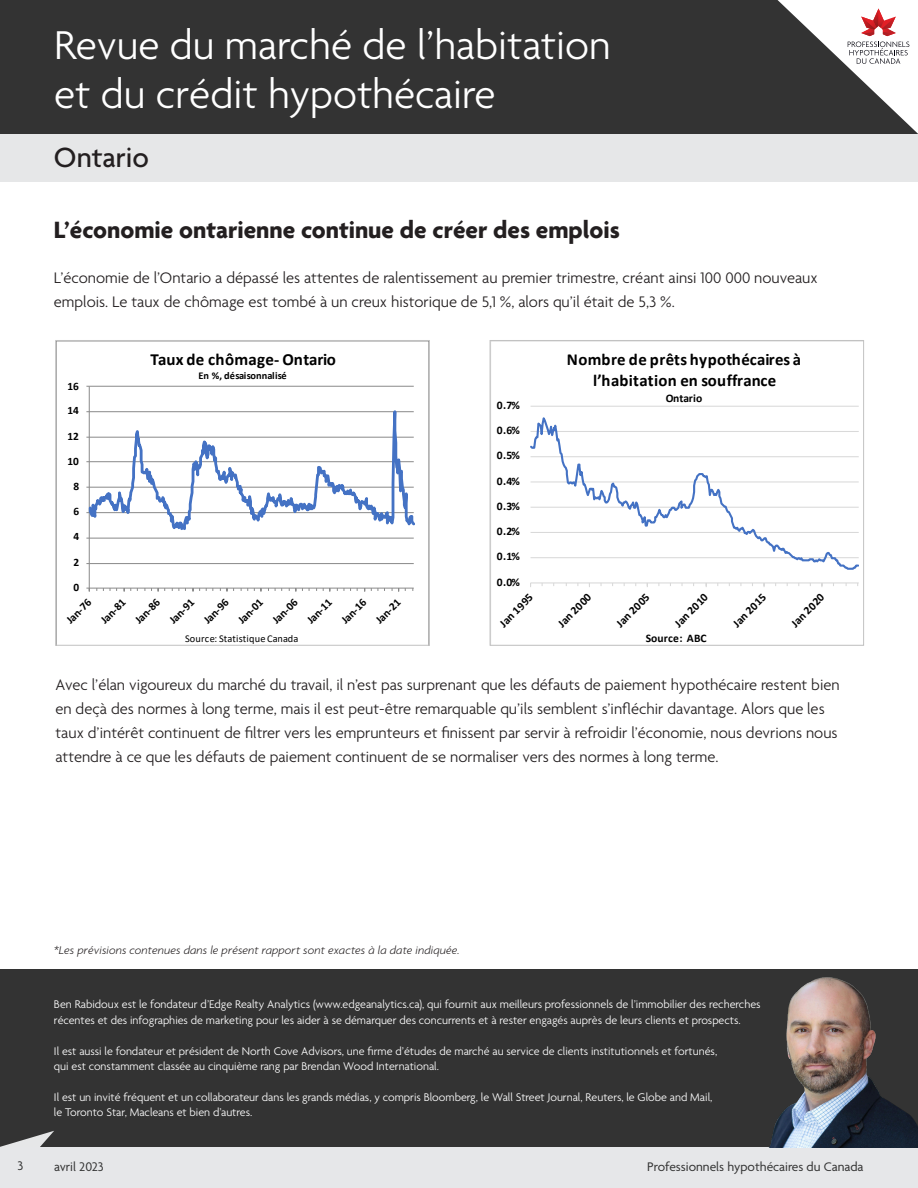
<style>
.page{position:relative;width:918px;height:1188px;background:#fff}
.page>*{position:absolute;margin:0;border:0;box-sizing:border-box;transform-origin:0 0}
.t1{font:300 43.5px "Agenda";color:#fff}
.t2{font:500 30px "Agenda";color:#231f20}
.t3{font:700 25.5px "Agenda";color:#231f20}
.t4{font:700 16.95px "Calibri";letter-spacing:.01em;color:#000}
.t5{font:700 16.8px/21px "Calibri";letter-spacing:.02em;color:#000;text-align:center}
.t6{font:300 16.5px/24px "Agenda";color:#231f20}
.t7{font:13.5px "Agenda";color:#333}
.t8{font:13.5px "Agenda";color:#313232}
.t9{font:300 12px/15.3px "Agenda";color:#fff}
.t10{font:italic 300 12px "Agenda";letter-spacing:.01em;color:#231f20}
.t11{font:700 11.55px "Calibri";letter-spacing:.01em;color:#000}
.t12{font:700 11.25px "Calibri";letter-spacing:-.005em;color:#000}
.t13{font:10.35px "Calibri";letter-spacing:.02em;color:#000}
.t14{font:700 10.35px "Calibri";letter-spacing:.01em;color:#000}
</style>
<div class="page">
<div style="left:0;top:0;width:918px;height:147px;background:#333"></div>
<div style="left:0;top:134px;width:918px;height:47px;background:#e6e7e8"></div>
<svg style="left:778px;top:0;width:140px;height:134px"></svg>
<div style="left:0;top:969px;width:918px;height:195px;background:#333"></div>
<svg style="left:0;top:1131px;width:54px;height:16px"></svg>
<div style="left:0;top:1147px;width:918px;height:41px;background:#e6e7e9"></div>
<img style="left:769px;top:977px;width:149px;height:170px">
<svg style="left:530px;top:405px;width:329px;height:182px"></svg>
<div style="left:490px;top:340px;width:374px;height:306px;border:1px solid #c2c2c2"></div>
<svg style="left:86px;top:385px;width:329px;height:207px"></svg>
<div style="left:55px;top:340px;width:375px;height:306px;border:1px solid #c2c2c2"></div>
<p class="t1" style="left:54px;top:22px;width:558px">Revue du marché de l’habitation</p>
<p class="t1" style="left:54px;top:71px;width:443px">et du crédit hypothécaire</p>
<p class="t2" style="left:54px;top:141px;width:96px">Ontario</p>
<p class="t3" style="left:54px;top:216px;width:568px">L’économie ontarienne continue de créer des emplois</p>
<p class="t6" style="left:54px;top:267px;width:765px">L’économie de l’Ontario a dépassé les attentes de ralentissement au premier trimestre, créant ainsi 100 000 nouveaux emplois. Le taux de chômage est tombé à un creux historique de 5,1 %, alors qu’il était de 5,3 %.</p>
<p class="t12" style="left:68px;top:378px;width:13px">16</p>
<p class="t12" style="left:68px;top:402px;width:13px">14</p>
<p class="t4" style="left:151px;top:347px;width:187px">Taux de chômage- Ontario</p>
<p class="t14" style="left:199px;top:368px;width:90px">En %, désaisonnalisé</p>
<p class="t11" style="left:497px;top:397px;width:25px">0.7%</p>
<p class="t5" style="left:567px;top:348px;width:236px">Nombre de prêts hypothécaires à l’habitation en souffrance</p>
<p class="t11" style="left:666px;top:390px;width:38px">Ontario</p>
<p class="t12" style="left:68px;top:428px;width:13px">12</p>
<p class="t11" style="left:497px;top:422px;width:25px">0.6%</p>
<p class="t12" style="left:68px;top:453px;width:13px">10</p>
<p class="t11" style="left:497px;top:447px;width:25px">0.5%</p>
<p class="t12" style="left:73px;top:479px;width:7px">8</p>
<p class="t11" style="left:497px;top:473px;width:25px">0.4%</p>
<p class="t12" style="left:73px;top:503px;width:7px">6</p>
<p class="t11" style="left:497px;top:498px;width:25px">0.3%</p>
<p class="t12" style="left:73px;top:529px;width:7px">4</p>
<p class="t11" style="left:497px;top:523px;width:25px">0.2%</p>
<p class="t12" style="left:73px;top:554px;width:7px">2</p>
<p class="t11" style="left:497px;top:548px;width:25px">0.1%</p>
<p class="t12" style="left:73px;top:580px;width:7px">0</p>
<p class="t12" style="left:63px;top:616px;width:32px;rotate:-45deg">Jan-76</p>
<p class="t12" style="left:97px;top:616px;width:32px;rotate:-45deg">Jan-81</p>
<p class="t12" style="left:131px;top:616px;width:32px;rotate:-45deg">Jan-86</p>
<p class="t12" style="left:166px;top:616px;width:32px;rotate:-45deg">Jan-91</p>
<p class="t12" style="left:200px;top:616px;width:32px;rotate:-45deg">Jan-96</p>
<p class="t12" style="left:234px;top:616px;width:32px;rotate:-45deg">Jan-01</p>
<p class="t12" style="left:269px;top:616px;width:32px;rotate:-45deg">Jan-06</p>
<p class="t12" style="left:303px;top:616px;width:32px;rotate:-45deg">Jan-11</p>
<p class="t12" style="left:337px;top:616px;width:32px;rotate:-45deg">Jan-16</p>
<p class="t12" style="left:372px;top:616px;width:32px;rotate:-45deg">Jan-21</p>
<p class="t11" style="left:497px;top:574px;width:25px">0.0%</p>
<p class="t11" style="left:496px;top:619px;width:43px;rotate:-45deg">Jan 1995</p>
<p class="t11" style="left:554px;top:619px;width:43px;rotate:-45deg">Jan 2000</p>
<p class="t11" style="left:612px;top:619px;width:43px;rotate:-45deg">Jan 2005</p>
<p class="t11" style="left:671px;top:619px;width:43px;rotate:-45deg">Jan 2010</p>
<p class="t11" style="left:729px;top:619px;width:43px;rotate:-45deg">Jan 2015</p>
<p class="t11" style="left:787px;top:619px;width:43px;rotate:-45deg">Jan 2020</p>
<p class="t11" style="left:646px;top:630px;width:62px">Source: ABC</p>
<p class="t6" style="left:56px;top:674px;width:786px">Avec l’élan vigoureux du marché du travail, il n’est pas surprenant que les défauts de paiement hypothécaire restent bien en deçà des normes à long terme, mais il est peut-être remarquable qu’ils semblent s’infléchir davantage. Alors que les taux d’intérêt continuent de filtrer vers les emprunteurs et finissent par servir à refroidir l’économie, nous devrions nous attendre à ce que les défauts de paiement continuent de se normaliser vers des normes à long terme.</p>
<p class="t13" style="left:185px;top:632px;width:115px">Source: Statistique Canada</p>
<p class="t10" style="left:54px;top:943px;width:407px">*Les prévisions contenues dans le présent rapport sont exactes à la date indiquée.</p>
<p class="t9" style="left:54px;top:998px;width:708px">Ben Rabidoux est le fondateur d’Edge Realty Analytics (www.edgeanalytics.ca), qui fournit aux meilleurs professionnels de l’immobilier des recherches récentes et des infographies de marketing pour les aider à se démarquer des concurrents et à rester engagés auprès de leurs clients et prospects.</p>
<p class="t9" style="left:54px;top:1044px;width:665px">Il est aussi le fondateur et président de North Cove Advisors, une firme d’études de marché au service de clients institutionnels et fortunés, qui est constamment classée au cinquième rang par Brendan Wood International.</p>
<p class="t9" style="left:54px;top:1090px;width:660px">Il est un invité fréquent et un collaborateur dans les grands médias, y compris Bloomberg, le Wall Street Journal, Reuters, le Globe and Mail, le Toronto Star, Macleans et bien d’autres.</p>
<p class="t8" style="left:17px;top:1159px;width:7px">3</p>
<p class="t7" style="left:54px;top:1159px;width:51px">avril 2023</p>
<p class="t7" style="left:647px;top:1159px;width:218px">Professionnels hypothécaires du Canada</p>
</div>
